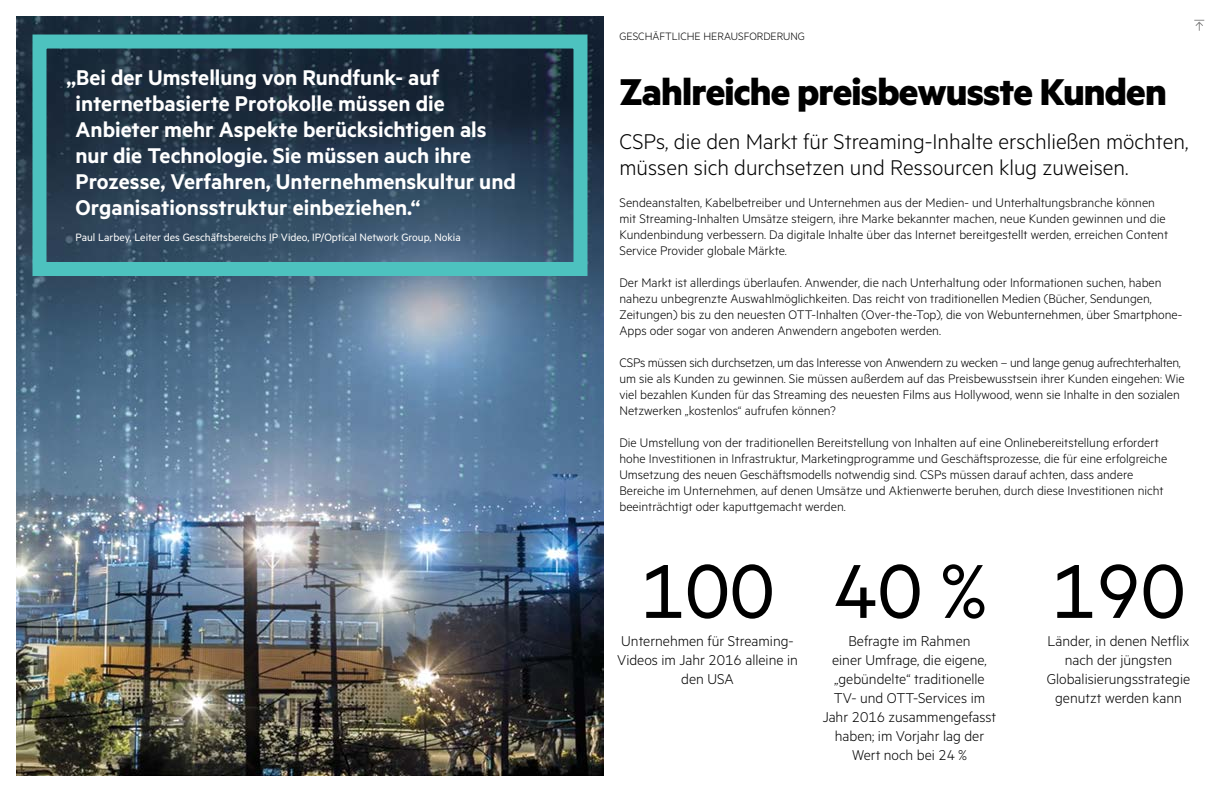
<style>
.page{position:relative;width:1224px;height:792px;background:#fff}
.page>*{position:absolute;margin:0;border:0;box-sizing:border-box;transform-origin:0 0}
.t1{font:86px "Metric HPE";color:#000}
.t2{font:700 42px "Metric HPE";letter-spacing:-.02em;color:#000}
.t3{font:600 24px/26px "Metric HPE";color:#fff}
.t4{font:300 24px/26px "Metric HPE";color:#000}
.t5{font:300 16px/19px "Metric HPE";color:#000;text-align:center}
.t6{font:300 14px/16px "Metric HPE";color:#000}
.t7{font:12px "Metric HPE";color:#fff}
.t8{font:300 12px "Metric HPE";color:#000}
</style>
<div class="page">
<img style="left:16px;top:16px;width:588px;height:760px">
<svg style="left:1194px;top:19px;width:11px;height:12px"></svg>
<div style="left:33px;top:35px;width:554px;height:241px;border:14px solid #4dc2bf"></div>
<p class="t3" style="left:76px;top:64px;width:442px;text-indent:-9px">„Bei der Umstellung von Rundfunk- auf internetbasierte Protokolle müssen die Anbieter mehr Aspekte berücksichtigen als nur die Technologie. Sie müssen auch ihre Prozesse, Verfahren, Unternehmenskultur und Organisationsstruktur einbeziehen.“</p>
<p class="t7" style="left:76px;top:230px;width:387px">Paul Larbey, Leiter des Geschäftsbereichs IP Video, IP/Optical Network Group, Nokia</p>
<p class="t8" style="left:620px;top:29px;width:187px">GESCHÄFTLICHE HERAUSFORDERUNG</p>
<h2 class="t2" style="left:620px;top:66px;width:549px">Zahlreiche preisbewusste Kunden</h2>
<h3 class="t4" style="left:620px;top:127px;width:570px">CSPs, die den Markt für Streaming-Inhalte erschließen möchten, müssen sich durchsetzen und Ressourcen klug zuweisen.</h3>
<p class="t6" style="left:620px;top:194px;width:550px">Sendeanstalten, Kabelbetreiber und Unternehmen aus der Medien- und Unterhaltungsbranche können mit Streaming-Inhalten Umsätze steigern, ihre Marke bekannter machen, neue Kunden gewinnen und die Kundenbindung verbessern. Da digitale Inhalte über das Internet bereitgestellt werden, erreichen Content Service Provider globale Märkte.</p>
<p class="t6" style="left:620px;top:274px;width:564px">Der Markt ist allerdings überlaufen. Anwender, die nach Unterhaltung oder Informationen suchen, haben nahezu unbegrenzte Auswahlmöglichkeiten. Das reicht von traditionellen Medien (Bücher, Sendungen, Zeitungen) bis zu den neuesten OTT-Inhalten (Over-the-Top), die von Webunternehmen, über Smartphone-Apps oder sogar von anderen Anwendern angeboten werden.</p>
<p class="t6" style="left:620px;top:354px;width:567px">CSPs müssen sich durchsetzen, um das Interesse von Anwendern zu wecken – und lange genug aufrechterhalten, um sie als Kunden zu gewinnen. Sie müssen außerdem auf das Preisbewusstsein ihrer Kunden eingehen: Wie viel bezahlen Kunden für das Streaming des neuesten Films aus Hollywood, wenn sie Inhalte in den sozialen Netzwerken „kostenlos“ aufrufen können?</p>
<p class="t6" style="left:620px;top:434px;width:549px">Die Umstellung von der traditionellen Bereitstellung von Inhalten auf eine Onlinebereitstellung erfordert hohe Investitionen in Infrastruktur, Marketingprogramme und Geschäftsprozesse, die für eine erfolgreiche Umsetzung des neuen Geschäftsmodells notwendig sind. CSPs müssen darauf achten, dass andere Bereiche im Unternehmen, auf denen Umsätze und Aktienwerte beruhen, durch diese Investitionen nicht beeinträchtigt oder kaputtgemacht werden.</p>
<h1 class="t1" style="left:640px;top:541px;width:136px">100</h1>
<p class="t5" style="left:617px;top:631px;width:182px">Unternehmen für Streaming-<br>Videos im Jahr 2016 alleine in den USA</p>
<h1 class="t1" style="left:833px;top:541px;width:155px">40 %</h1>
<p class="t5" style="left:823px;top:631px;width:175px">Befragte im Rahmen<br>einer Umfrage, die eigene, „gebündelte“ traditionelle<br>TV- und OTT-Services im<br>Jahr 2016 zusammengefasst haben; im Vorjahr lag der<br>Wert noch bei 24 %</p>
<h1 class="t1" style="left:1051px;top:541px;width:136px">190</h1>
<p class="t5" style="left:1047px;top:631px;width:145px">Länder, in denen Netflix nach der jüngsten<br>Globalisierungsstrategie genutzt werden kann</p>
</div>
